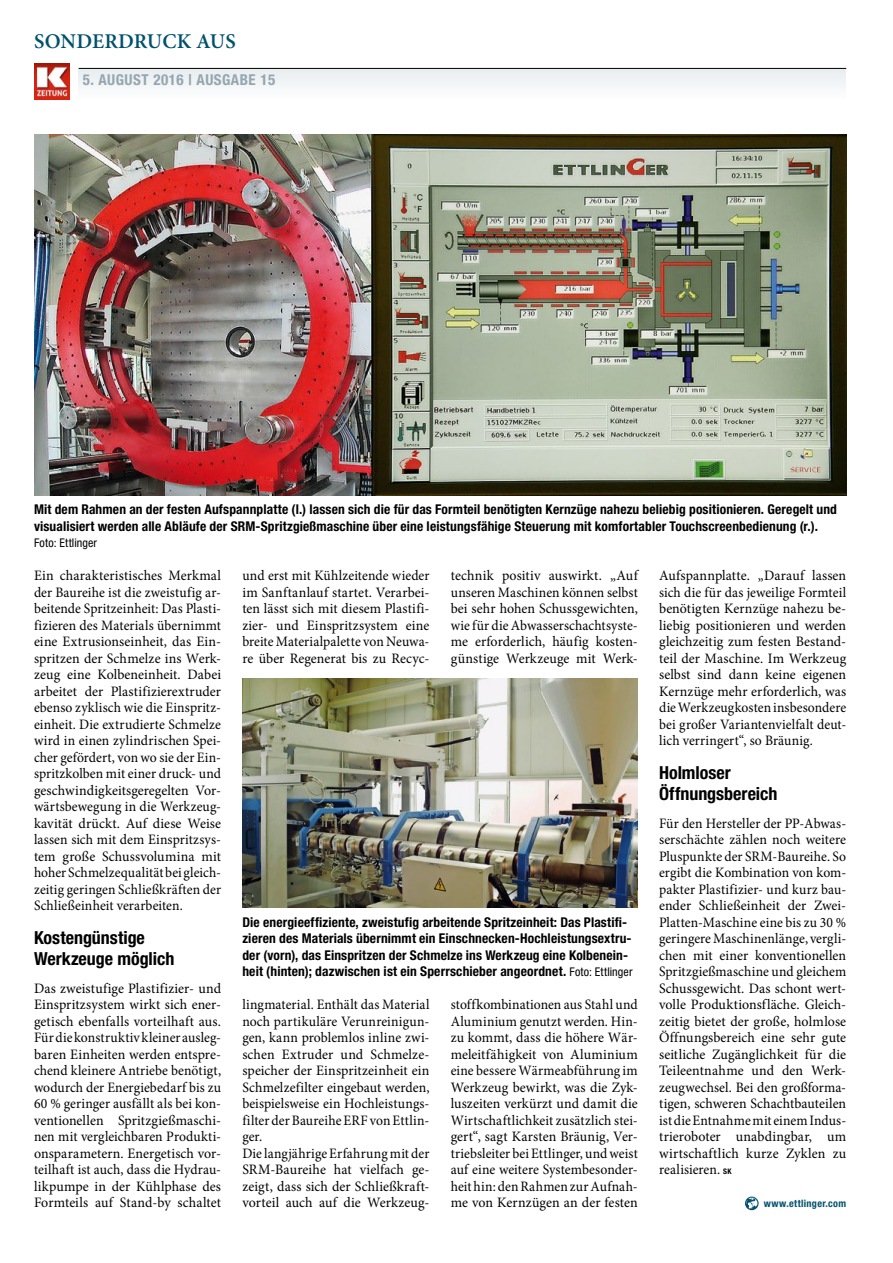
<style>
.page{position:relative;width:893px;height:1263px;background:#fff}
.page>*{position:absolute;margin:0;border:0;box-sizing:border-box;transform-origin:0 0}
.t1{font:600 21px "Minion Pro";letter-spacing:.01em;color:#00516d}
.t2{font:700 condensed 18px/21px "Helvetica Neue LT Std";color:#000}
.t3{font:700 condensed 15px "Helvetica Neue LT Std";letter-spacing:.03em;color:#95a6b0}
.t4{font:14.4px/16.5px "Minion Pro";letter-spacing:.005em;color:#000;text-align:justify;scale:.95 1}
.t5{font:14.4px/16.5px "Minion Pro";letter-spacing:.005em;color:#000;text-align:justify}
.t6{font:700 condensed 13.5px/16.5px "Helvetica Neue LT Std";letter-spacing:.01em;color:#000}
.t7{font:condensed 12px "Helvetica Neue LT Std";letter-spacing:.005em;color:#000}
.t8{font:700 condensed 10.2px "Helvetica Neue LT Std";letter-spacing:.03em;color:#00516d}
.s1{font-weight:400;font-size:12px}
.s2{font-family:"Helvetica Neue LT Std";font-weight:700;font-stretch:condensed;font-size:7.65px}
</style>
<div class="page">
<svg style="left:745px;top:1196px;width:14px;height:13px"></svg>
<img style="left:34px;top:135px;width:812px;height:361px">
<img style="left:242px;top:678px;width:396px;height:230px">
<div style="left:79px;top:68px;width:767px;height:32px;background:#f2f5f6"></div>
<hr style="left:79px;top:68px;width:767px;height:1px;background:#000">
<img style="left:34px;top:64px;width:36px;height:35px">
<h1 class="t1" style="left:34px;top:26px;width:203px">SONDERDRUCK AUS</h1>
<p class="t3" style="left:83px;top:71px;width:34px">5. August</p>
<p class="t3" style="left:153px;top:71px;width:62px">2016 | Ausgabe</p>
<p class="t3" style="left:261px;top:71px;width:16px">15</p>
<p class="t6" style="left:34px;top:501px;width:804px">Mit dem Rahmen an der festen Aufspannplatte (l.) lassen sich die für das Formteil benötigten Kernzüge nahezu beliebig positionieren. Geregelt und visualisiert werden alle Abläufe der SRM-Spritzgießmaschine über eine leistungsfähige Steuerung mit komfortabler Touchscreenbedienung (r.).</p>
<p class="t7" style="left:34px;top:536px;width:65px">Foto: Ettlinger</p>
<p class="t5" style="left:34px;top:567px;width:189px">Ein charakteristisches Merkmal der Baureihe ist die zweistufig ar&shy;beitende Spritzeinheit: Das Plasti&shy;fizieren des Materials übernimmt eine Extrusionseinheit, das Ein&shy;spritzen der Schmelze ins Werk&shy;zeug eine Kolbeneinheit. Dabei arbeitet der Plastifizierextruder ebenso zyklisch wie die Einspritz&shy;einheit. Die extrudierte Schmelze wird in einen zylindrischen Spei&shy;cher gefördert, von wo sie der Ein&shy;spritzkolben mit einer druck- und geschwindigkeitsgeregelten Vor&shy;wärtsbewegung in die Werkzeug&shy;kavität drückt. Auf diese Weise lassen sich mit dem Einspritzsys&shy;tem große Schussvolumina mit hoher Schmelzequalität bei gleich&shy;zeitig geringen Schließkräften der Schließeinheit verarbeiten.</p>
<p class="t2" style="left:34px;top:927px;width:142px">Kostengünstige<br>Werkzeuge möglich</p>
<p class="t5" style="left:34px;top:980px;width:189px">Das zweistufige Plastifizier- und Einspritzsystem wirkt sich ener&shy;getisch ebenfalls vorteilhaft aus.<br>Für die konstruktiv kleiner ausleg&shy;baren Einheiten werden entspre&shy;chend kleinere Antriebe benötigt, wodurch der Energiebedarf bis zu 60 % geringer ausfällt als bei kon&shy;ventionellen Spritzgießmaschi&shy;nen mit vergleichbaren Produkti&shy;onsparametern. Energetisch vor&shy;teilhaft ist auch, dass die Hydrau&shy;likpumpe in der Kühlphase des Formteils auf Stand-by schaltet</p>
<p class="t4" style="left:242px;top:567px;width:198px">und erst mit Kühlzeitende wieder im Sanftanlauf startet. Verarbei&shy;ten lässt sich mit diesem Plastifi&shy;zier- und Einspritzsystem eine breite Materialpalette von Neuwa&shy;re über Regenerat bis zu Recyc-</p>
<p class="t5" style="left:451px;top:567px;width:189px">technik positiv auswirkt. „Auf unseren Maschinen können selbst bei sehr hohen Schussgewichten, wie für die Abwasserschachtsyste&shy;me erforderlich, häufig kosten&shy;günstige Werkzeuge mit Werk-</p>
<p class="t6" style="left:242px;top:913px;width:392px">Die energieeffiziente, zweistufig arbeitende Spritzeinheit: Das Plastifi&shy;zieren des Materials übernimmt ein Einschnecken-Hochleistungsextru&shy;der (vorn), das Einspritzen der Schmelze ins Werkzeug eine Kolbenein&shy;heit (hinten); dazwischen ist ein Sperrschieber angeordnet. <span class="s1">Foto: Ettlinger</span></p>
<p class="t4" style="left:242px;top:996px;width:198px;text-align:left">lingmaterial. Enthält das Material noch partikuläre Verunreinigun&shy;gen, kann problemlos inline zwi&shy;schen Extruder und Schmelze&shy;speicher der Einspritzeinheit ein<br>Schmelzefilter eingebaut werden, beispielsweise ein Hochleistungs&shy;filter der Baureihe ERF von Ettlin&shy;ger.<br>Die langjährige Erfahrung mit der<br>SRM-Baureihe hat vielfach ge&shy;zeigt, dass sich der Schließkraft&shy;vorteil auch auf die Werkzeug-</p>
<p class="t4" style="left:451px;top:996px;width:198px">stoffkombinationen aus Stahl und Aluminium genutzt werden. Hin&shy;zu kommt, dass die höhere Wär&shy;meleitfähigkeit von Aluminium eine bessere Wärmeabführung im Werkzeug bewirkt, was die Zyk&shy;luszeiten verkürzt und damit die Wirtschaftlichkeit zusätzlich stei&shy;gert“, sagt Karsten Bräunig, Ver&shy;triebsleiter bei Ettlinger, und weist auf eine weitere Systembesonder&shy;heit hin: den Rahmen zur Aufnah&shy;me von Kernzügen an der festen</p>
<p class="t5" style="left:659px;top:567px;width:189px">Aufspannplatte. „Darauf lassen sich die für das jeweilige Formteil benötigten Kernzüge nahezu be&shy;liebig positionieren und werden gleichzeitig zum festen Bestand&shy;teil der Maschine. Im Werkzeug selbst sind dann keine eigenen Kernzüge mehr erforderlich, was die Werkzeugkosten insbesondere bei großer Variantenvielfalt deut&shy;lich verringert“, so Bräunig.</p>
<p class="t2" style="left:659px;top:762px;width:120px">Holmloser<br>Öffnungsbereich</p>
<p class="t4" style="left:659px;top:815px;width:198px">Für den Hersteller der PP-Abwas&shy;serschächte zählen noch weitere Pluspunkte der SRM-Baureihe. So ergibt die Kombination von kom&shy;pakter Plastifizier- und kurz bau&shy;ender Schließeinheit der Zwei-Platten-Maschine eine bis zu 30 % geringere Maschinenlänge, vergli&shy;chen mit einer konventionellen Spritzgießmaschine und gleichem Schussgewicht. Das schont wert&shy;volle Produktionsfläche. Gleich&shy;zeitig bietet der große, holmlose Öffnungsbereich eine sehr gute seitliche Zugänglichkeit für die Teileentnahme und den Werk&shy;zeugwechsel. Bei den großforma&shy;tigen, schweren Schachtbauteilen ist die Entnahme mit einem Indus&shy;trieroboter unabdingbar, um wirtschaftlich kurze Zyklen zu realisieren. <span class="s2">sk</span></p>
<p class="t8" style="left:764px;top:1197px;width:84px">www.ettlinger.com</p>
</div>
